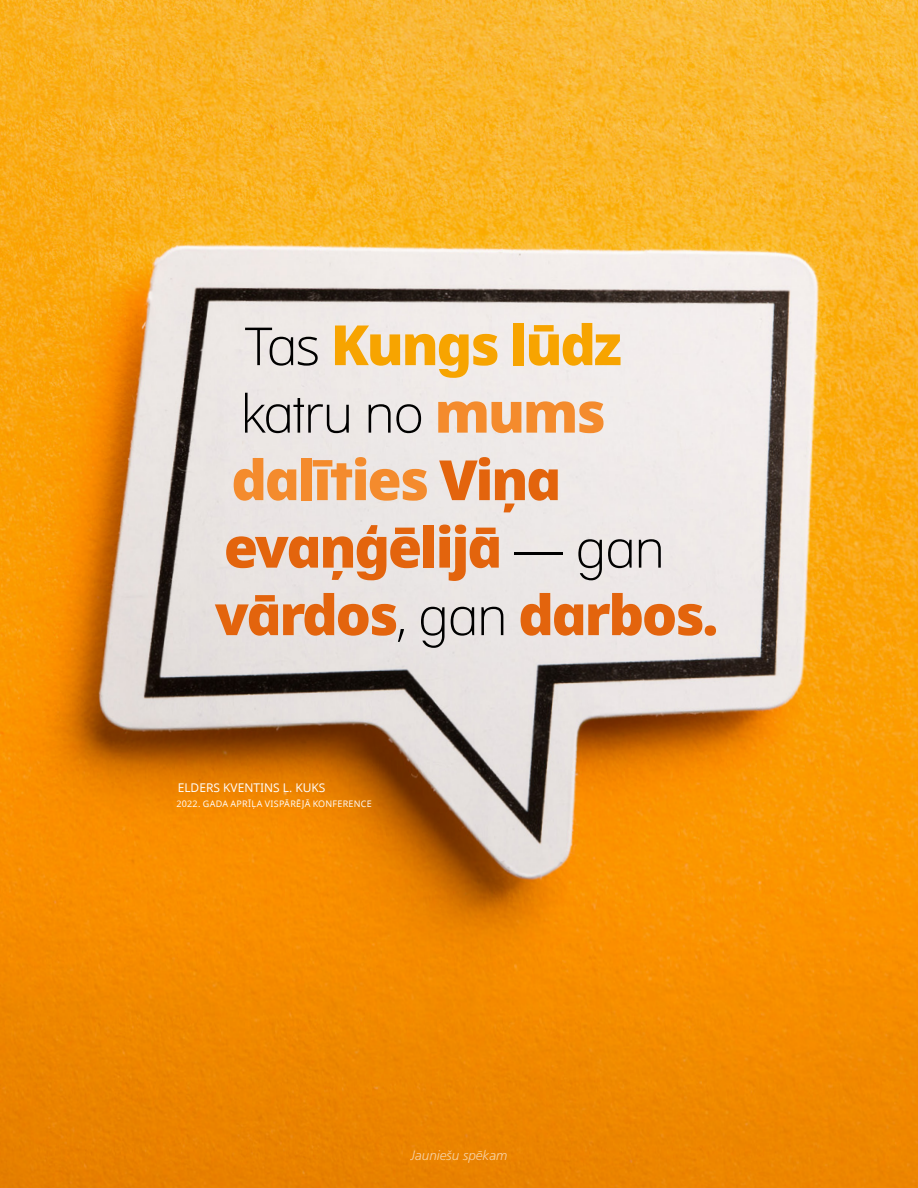
<style>
.page{position:relative;width:918px;height:1188px;background:#fff}
.page>*{position:absolute;margin:0;border:0;box-sizing:border-box;transform-origin:0 0}
.Pull_Quote_Cook1{font:800 55.5px/67.5px "Dots Solidlds Lat";letter-spacing:-.04em;color:#e3640d}
.Pull_Quote_Cook1-2{font:800 55.5px "Dots Solidlds Lat";letter-spacing:-.04em;color:#f7a400}
.Pull_Quote_Cook1-3{font:300 52.5px "Dots Solidlds Lat";letter-spacing:-.03em;color:#000}
.t1{font:italic 300 13.5px "Frutigerlds Lat";color:#fff}
.Citation_left_white{font:12px "Dots Solidlds Lat";color:#fff}
.GC_white_left{font:9px "Dots Solidlds Lat";letter-spacing:.03em;color:#fff}
.s1{font-weight:300;font-size:52.5px;color:#000}
.s2{font-weight:800;font-size:55.5px;color:#f48b2d}
.s3{color:#f48b2d}
</style>
<div class="page">
<img style="left:0;top:0;width:918px;height:1188px">
<p class="Pull_Quote_Cook1-2" style="left:245px;top:303px;width:379px"><span class="s1">Tas</span> Kungs lūdz</p>
<p class="Pull_Quote_Cook1-3" style="left:240px;top:375px;width:367px">katru no <span class="s2">mums</span></p>
<p class="Pull_Quote_Cook1" style="left:215px;top:447px;width:505px"><span class="s3">dalīties</span> Viņa evaņģēlijā <span class="s1">— gan </span>vārdos<span class="s1">, gan</span> darbos.</p>
<p class="Citation_left_white" style="left:178px;top:779px;width:149px">ELDERS KVENTINS L. KUKS</p>
<p class="GC_white_left" style="left:176px;top:797px;width:197px">2022. GADA APRĪĻA VISPĀRĒJĀ KONFERENCE</p>
<p class="t1" style="left:411px;top:1145px;width:98px">Jauniešu spēkam</p>
</div>
